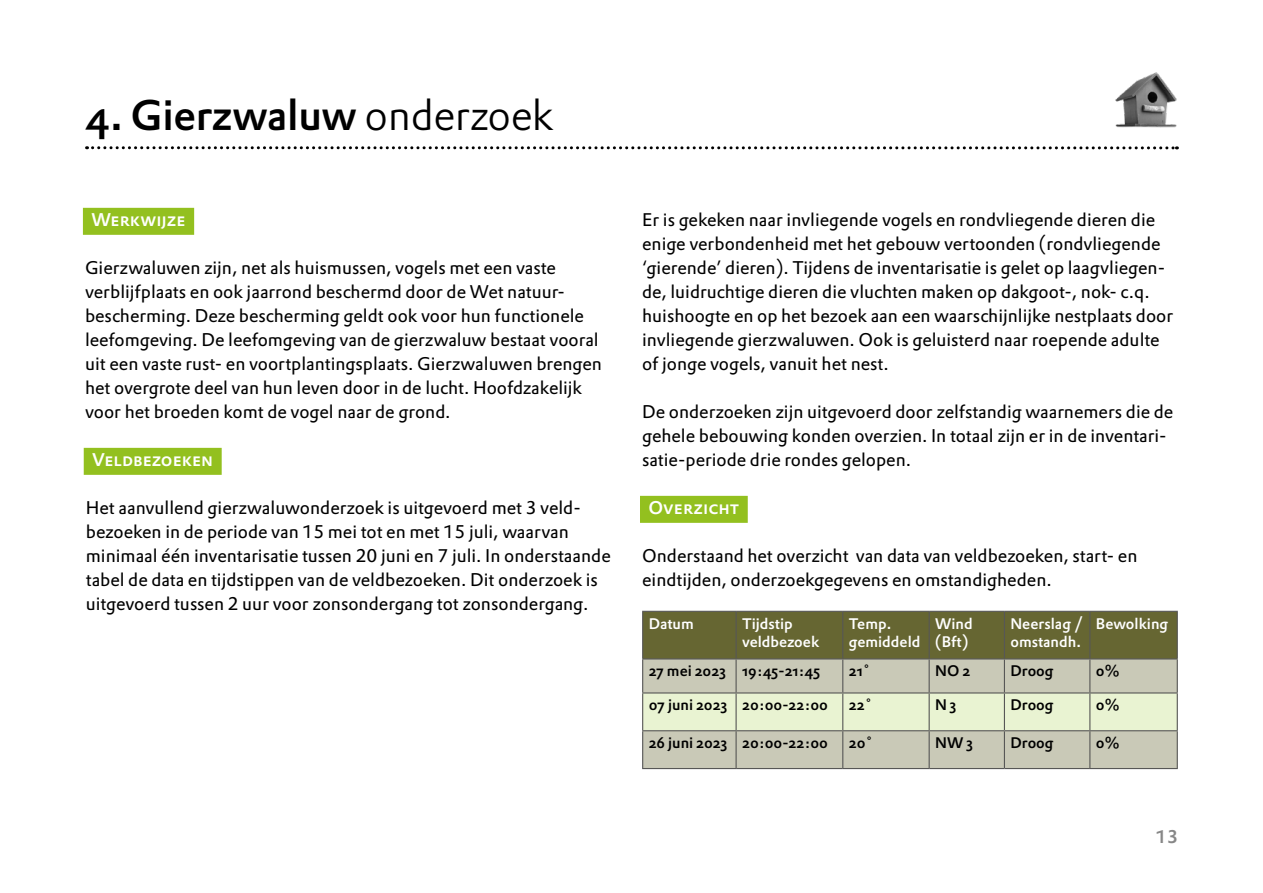
<style>
.page{position:relative;width:1263px;height:893px;background:#fff}
.page>*{position:absolute;margin:0;border:0;box-sizing:border-box;transform-origin:0 0}
.t1{font:42px "DTL Prokyon ST Medium";letter-spacing:-.01em;color:#000}
.t2{font:18px/24px "DTL Prokyon T";color:#000}
.t3{font:500 18px "DTL Prokyon T Caps";color:#fff}
.t4{font:18px "DTL Prokyon T Medium";color:#878787}
.t5{font:15px "DTL Prokyon ST Medium";color:#000}
.t6{font:15px/18px "DTL Prokyon ST Medium";color:#fff}
.s1{font-family:"DTL Prokyon ST Light"}
</style>
<div class="page">
<svg style="left:87px;top:146px;width:1090px;height:3px"></svg>
<div style="left:83px;top:208px;width:111px;height:27px;background:#93c01f"></div>
<div style="left:84px;top:448px;width:138px;height:27px;background:#93c01f"></div>
<div style="left:640px;top:496px;width:108px;height:27px;background:#93c01f"></div>
<div style="left:643px;top:612px;width:534px;height:46px;background:#666632"></div>
<div style="left:643px;top:659px;width:534px;height:109px;background:#c9c9b7"></div>
<div style="left:643px;top:693px;width:534px;height:37px;background:#e9f3d2"></div>
<hr style="left:642px;top:611px;width:94px;height:1px;background:#575756">
<hr style="left:642px;top:612px;width:1px;height:46px;background:#575756">
<hr style="left:736px;top:611px;width:107px;height:1px;background:#575756">
<hr style="left:735px;top:612px;width:2px;height:46px;background:#575756">
<hr style="left:843px;top:611px;width:86px;height:1px;background:#575756">
<hr style="left:842px;top:612px;width:1px;height:46px;background:#575756">
<hr style="left:929px;top:611px;width:75px;height:1px;background:#575756">
<hr style="left:928px;top:612px;width:2px;height:46px;background:#575756">
<hr style="left:1004px;top:611px;width:86px;height:1px;background:#575756">
<hr style="left:1004px;top:612px;width:1px;height:46px;background:#575756">
<hr style="left:1090px;top:611px;width:88px;height:1px;background:#575756">
<hr style="left:1089px;top:612px;width:1px;height:46px;background:#575756">
<hr style="left:1177px;top:612px;width:1px;height:46px;background:#575756">
<hr style="left:642px;top:658px;width:94px;height:1px;background:#575756">
<hr style="left:642px;top:659px;width:1px;height:33px;background:#575756">
<hr style="left:736px;top:658px;width:107px;height:1px;background:#575756">
<hr style="left:735px;top:659px;width:2px;height:33px;background:#575756">
<hr style="left:843px;top:658px;width:86px;height:1px;background:#575756">
<hr style="left:842px;top:659px;width:1px;height:33px;background:#575756">
<hr style="left:929px;top:658px;width:75px;height:1px;background:#575756">
<hr style="left:928px;top:659px;width:2px;height:33px;background:#575756">
<hr style="left:1004px;top:658px;width:86px;height:1px;background:#575756">
<hr style="left:1004px;top:659px;width:1px;height:33px;background:#575756">
<hr style="left:1090px;top:658px;width:88px;height:1px;background:#575756">
<hr style="left:1089px;top:659px;width:1px;height:33px;background:#575756">
<hr style="left:1177px;top:659px;width:1px;height:33px;background:#575756">
<hr style="left:642px;top:692px;width:94px;height:1px;background:#575756">
<hr style="left:642px;top:693px;width:1px;height:37px;background:#575756">
<hr style="left:736px;top:692px;width:107px;height:1px;background:#575756">
<hr style="left:735px;top:693px;width:2px;height:37px;background:#575756">
<hr style="left:843px;top:692px;width:86px;height:1px;background:#575756">
<hr style="left:842px;top:693px;width:1px;height:37px;background:#575756">
<hr style="left:929px;top:692px;width:75px;height:1px;background:#575756">
<hr style="left:928px;top:693px;width:2px;height:37px;background:#575756">
<hr style="left:1004px;top:692px;width:86px;height:1px;background:#575756">
<hr style="left:1004px;top:693px;width:1px;height:37px;background:#575756">
<hr style="left:1090px;top:692px;width:88px;height:1px;background:#575756">
<hr style="left:1089px;top:693px;width:1px;height:37px;background:#575756">
<hr style="left:1177px;top:693px;width:1px;height:37px;background:#575756">
<hr style="left:642px;top:730px;width:94px;height:1px;background:#575756">
<hr style="left:642px;top:731px;width:1px;height:37px;background:#575756">
<hr style="left:736px;top:730px;width:107px;height:1px;background:#575756">
<hr style="left:735px;top:731px;width:2px;height:37px;background:#575756">
<hr style="left:843px;top:730px;width:86px;height:1px;background:#575756">
<hr style="left:842px;top:731px;width:1px;height:37px;background:#575756">
<hr style="left:929px;top:730px;width:75px;height:1px;background:#575756">
<hr style="left:928px;top:731px;width:2px;height:37px;background:#575756">
<hr style="left:1004px;top:730px;width:86px;height:1px;background:#575756">
<hr style="left:1004px;top:731px;width:1px;height:37px;background:#575756">
<hr style="left:1090px;top:730px;width:88px;height:1px;background:#575756">
<hr style="left:1089px;top:731px;width:1px;height:37px;background:#575756">
<hr style="left:1177px;top:731px;width:1px;height:37px;background:#575756">
<hr style="left:642px;top:768px;width:94px;height:1px;background:#575756">
<hr style="left:736px;top:768px;width:107px;height:1px;background:#575756">
<hr style="left:843px;top:768px;width:86px;height:1px;background:#575756">
<hr style="left:929px;top:768px;width:75px;height:1px;background:#575756">
<hr style="left:1004px;top:768px;width:86px;height:1px;background:#575756">
<hr style="left:1090px;top:768px;width:88px;height:1px;background:#575756">
<img style="left:1115px;top:72px;width:62px;height:55px">
<h1 class="t1" style="left:85px;top:88px;width:470px">4. Gierzwaluw <span class="s1">onderzoek</span></h1>
<p class="t2" style="left:642px;top:208px;width:533px">Er is gekeken naar invliegende vogels en rondvliegende dieren die enige verbondenheid met het gebouw vertoonden (rondvliegende ‘gierende’ dieren). Tijdens de inventarisatie is gelet op laagvliegen&shy;de, luidruchtige dieren die vluchten maken op dakgoot-, nok- c.q. huishoogte en op het bezoek aan een waarschijnlijke nestplaats door invliegende gierzwaluwen. Ook is geluisterd naar roepende adulte of jonge vogels, vanuit het nest.</p>
<p class="t2" style="left:642px;top:400px;width:533px">De onderzoeken zijn uitgevoerd door zelfstandig waarnemers die de gehele bebouwing konden overzien. In totaal zijn er in de inventari&shy;satie-periode drie rondes gelopen.</p>
<p class="t3" style="left:91px;top:208px;width:96px">Werkwijze</p>
<p class="t2" style="left:85px;top:256px;width:518px">Gierzwaluwen zijn, net als huismussen, vogels met een vaste verblijfplaats en ook jaarrond beschermd door de Wet natuur&shy;bescherming. Deze bescherming geldt ook voor hun functionele leefomgeving. De leefomgeving van de gierzwaluw bestaat vooral uit een vaste rust- en voortplantingsplaats. Gierzwaluwen brengen het overgrote deel van hun leven door in de lucht. Hoofdzakelijk voor het broeden komt de vogel naar de grond.</p>
<p class="t3" style="left:92px;top:448px;width:122px">Veldbezoeken</p>
<p class="t2" style="left:86px;top:496px;width:526px">Het aanvullend gierzwaluwonderzoek is uitgevoerd met 3 veld&shy;bezoeken in de periode van 15 mei tot en met 15 juli, waarvan minimaal één inventarisatie tussen 20 juni en 7 juli. In onderstaande tabel de data en tijdstippen van de veldbezoeken. Dit onderzoek is uitgevoerd tussen 2 uur voor zonsondergang tot zonsondergang.</p>
<p class="t3" style="left:648px;top:496px;width:92px">Overzicht</p>
<p class="t2" style="left:642px;top:544px;width:497px">Onderstaand het overzicht van data van veldbezoeken, start- en eindtijden, onderzoekgegevens en omstandigheden.</p>
<p class="t6" style="left:649px;top:614px;width:47px">Datum</p>
<p class="t6" style="left:742px;top:614px;width:79px">Tijdstip veldbezoek</p>
<p class="t6" style="left:849px;top:614px;width:73px">Temp. gemiddeld</p>
<p class="t6" style="left:935px;top:614px;width:39px">Wind (Bft)</p>
<p class="t6" style="left:1010px;top:614px;width:74px">Neerslag / omstandh.</p>
<p class="t6" style="left:1096px;top:614px;width:74px">Bewolking</p>
<p class="t5" style="left:649px;top:661px;width:173px">27 mei 2023 19:45-21:45</p>
<p class="t5" style="left:849px;top:661px;width:23px">21˚</p>
<p class="t5" style="left:935px;top:661px;width:37px">NO 2</p>
<p class="t5" style="left:1010px;top:661px;width:45px">Droog</p>
<p class="t5" style="left:1096px;top:661px;width:25px">0%</p>
<p class="t5" style="left:649px;top:695px;width:181px">07 juni 2023 20:00-22:00</p>
<p class="t5" style="left:849px;top:695px;width:25px">22˚</p>
<p class="t5" style="left:935px;top:695px;width:23px">N 3</p>
<p class="t5" style="left:1010px;top:695px;width:45px">Droog</p>
<p class="t5" style="left:1096px;top:695px;width:25px">0%</p>
<p class="t5" style="left:649px;top:733px;width:181px">26 juni 2023 20:00-22:00</p>
<p class="t5" style="left:849px;top:733px;width:26px">20˚</p>
<p class="t5" style="left:935px;top:733px;width:39px">NW 3</p>
<p class="t5" style="left:1010px;top:733px;width:45px">Droog</p>
<p class="t5" style="left:1096px;top:733px;width:25px">0%</p>
<p class="t4" style="left:1156px;top:824px;width:23px">13</p>
</div>
